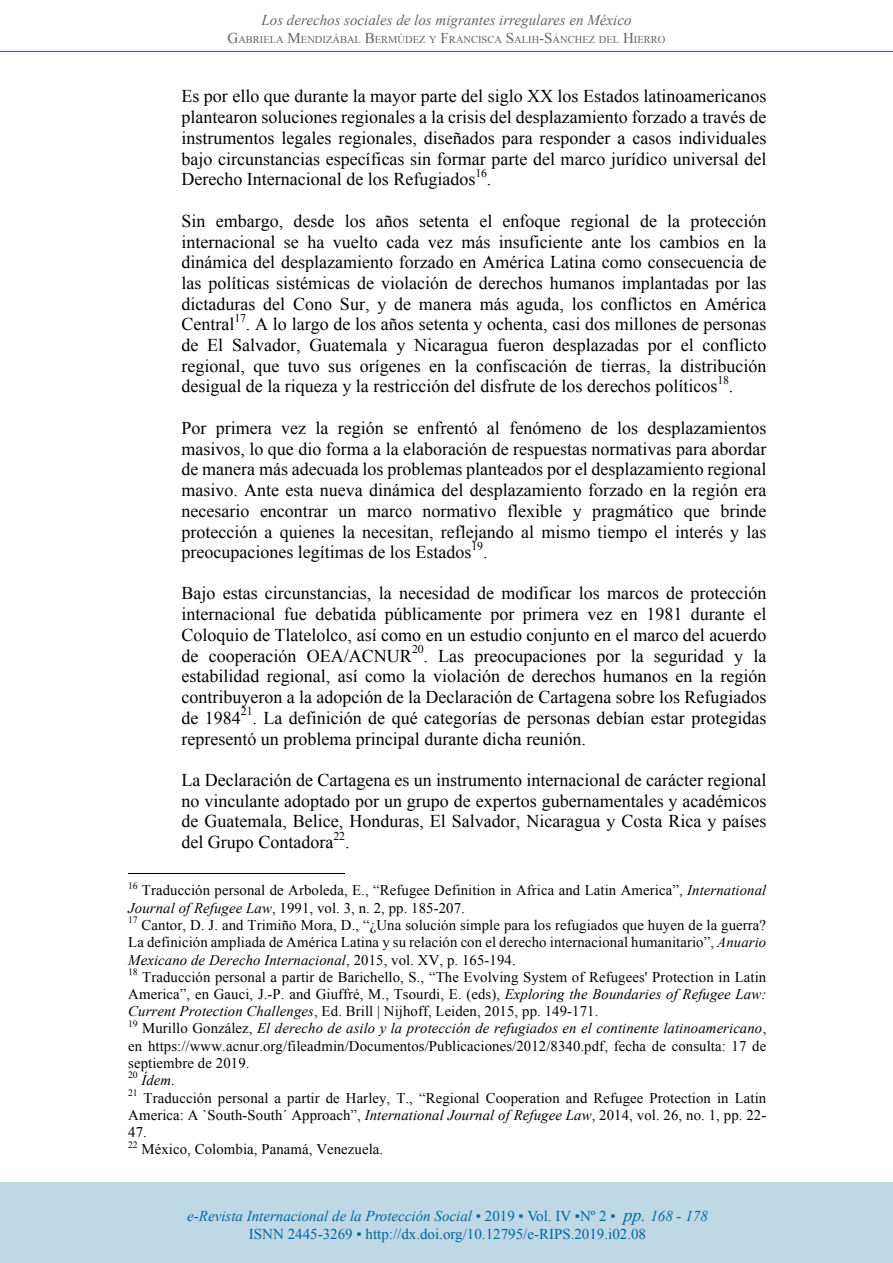
<style>
.page{position:relative;width:893px;height:1263px;background:#fff}
.page>*{position:absolute;margin:0;border:0;box-sizing:border-box;transform-origin:0 0}
.t1{font:18px/20.7px "Times New Roman";color:#000;text-align:justify}
.t2{font:15px/18px "Times New Roman";color:#006599;text-align:center}
.t3{font:italic 15px "Times New Roman";color:#636366}
.t4{font:14.7px/17.2px "Times New Roman";letter-spacing:.01em;color:#000;text-align:justify}
.t5{font:italic 14.7px "Times New Roman";color:#000}
.t6{font:11.85px "Times New Roman";letter-spacing:-.015em;color:#000}
.t7{font:10.5px "Times New Roman";color:#636366}
.t8{font:9.75px "Times New Roman";letter-spacing:-.02em;color:#000}
.s1{font-size:15px}
.s2{font-style:italic}
.s3{font-style:italic;font-size:18px}
</style>
<div class="page">
<hr style="left:128px;top:873px;width:216px;height:1px;background:#000">
<div style="left:0;top:1182px;width:893px;height:81px;background:#bfd8e6"></div>
<hr style="left:0;top:51px;width:893px;height:1px;background:#006599">
<p class="t3" style="left:261px;top:10px;width:371px">Los derechos sociales de los migrantes irregulares en México</p>
<p class="t7" style="left:228px;top:33px;width:439px"><span class="s1">G</span>ABRIELA <span class="s1">M</span>ENDIZÁBAL <span class="s1">B</span>ERMÚDEZ Y <span class="s1">F</span>RANCISCA <span class="s1">S</span> ALIH<span class="s1">-S</span> ÁNCHEZ DEL <span class="s1">H</span>IERRO</p>
<p class="t1" style="left:181px;top:86px;width:587px">Es por ello que durante la mayor parte del siglo XX los Estados latinoamericanos plantearon soluciones regionales a la crisis del desplazamiento forzado a través de instrumentos legales regionales, diseñados para responder a casos individuales bajo circunstancias específicas sin formar parte del marco jurídico universal del Derecho Internacional de los Refugiados</p>
<p class="t6" style="left:475px;top:165px;width:13px">16</p>
<p class="t1" style="left:487px;top:169px;width:6px">.</p>
<p class="t1" style="left:181px;top:210px;width:586px">Sin embargo, desde los años setenta el enfoque regional de la protección internacional se ha vuelto cada vez más insuficiente ante los cambios en la dinámica del desplazamiento forzado en América Latina como consecuencia de las políticas sistémicas de violación de derechos humanos implantadas por las dictaduras del Cono Sur, y de manera más aguda, los conflictos en América Central</p>
<p class="t6" style="left:234px;top:310px;width:13px">17</p>
<p class="t1" style="left:181px;top:314px;width:587px;text-indent:65px">. A lo largo de los años setenta y ochenta, casi dos millones de personas de El Salvador, Guatemala y Nicaragua fueron desplazadas por el conflicto regional, que tuvo sus orígenes en la confiscación de tierras, la distribución desigual de la riqueza y la restricción del disfrute de los derechos políticos</p>
<p class="t6" style="left:717px;top:372px;width:13px">18</p>
<p class="t1" style="left:729px;top:376px;width:6px">.</p>
<p class="t1" style="left:181px;top:417px;width:586px">Por primera vez la región se enfrentó al fenómeno de los desplazamientos masivos, lo que dio forma a la elaboración de respuestas normativas para abordar de manera más adecuada los problemas planteados por el desplazamiento regional masivo. Ante esta nueva dinámica del desplazamiento forzado en la región era necesario encontrar un marco normativo flexible y pragmático que brinde protección a quienes la necesitan, reflejando al mismo tiempo el interés y las preocupaciones legítimas de los Estados</p>
<p class="t6" style="left:471px;top:538px;width:13px">19</p>
<p class="t1" style="left:483px;top:541px;width:6px">.</p>
<p class="t1" style="left:181px;top:583px;width:587px">Bajo estas circunstancias, la necesidad de modificar los marcos de protección internacional fue debatida públicamente por primera vez en 1981 durante el Coloquio de Tlatelolco, así como en un estudio conjunto en el marco del acuerdo de cooperación OEA/ACNUR</p>
<p class="t6" style="left:412px;top:641px;width:13px">20</p>
<p class="t1" style="left:181px;top:645px;width:586px;text-indent:242px">. Las preocupaciones por la seguridad y la estabilidad regional, así como la violación de derechos humanos en la región contribuyeron a la adopción de la Declaración de Cartagena sobre los Refugiados de 1984</p>
<p class="t6" style="left:241px;top:703px;width:13px">21</p>
<p class="t1" style="left:181px;top:707px;width:586px;text-indent:71px">. La definición de qué categorías de personas debían estar protegidas representó un problema principal durante dicha reunión.</p>
<p class="t1" style="left:181px;top:769px;width:586px">La Declaración de Cartagena es un instrumento internacional de carácter regional no vinculante adoptado por un grupo de expertos gubernamentales y académicos de Guatemala, Belice, Honduras, El Salvador, Nicaragua y Costa Rica y países del Grupo Contadora</p>
<p class="t6" style="left:334px;top:828px;width:13px">22</p>
<p class="t1" style="left:345px;top:831px;width:6px">.</p>
<p class="t8" style="left:128px;top:879px;width:11px">16</p>
<p class="t4" style="left:128px;top:882px;width:640px;text-indent:14px">Traducción personal de Arboleda, E., “Refugee Definition in Africa and Latin America”, <span class="s2">International<br>Journal of Refugee Law</span>, 1991, vol. 3, n. 2, pp. 185-207.</p>
<p class="t8" style="left:128px;top:913px;width:11px">17</p>
<p class="t4" style="left:128px;top:916px;width:639px;text-indent:13px">Cantor, D. J. and Trimiño Mora, D., “¿Una solución simple para los refugiados que huyen de la guerra?<br>La definición ampliada de América Latina y su relación con el derecho internacional humanitario”, <span class="s2">Anuario Mexicano de Derecho Internacional</span>, 2015, vol. XV, p. 165-194.</p>
<p class="t8" style="left:128px;top:965px;width:11px">18</p>
<p class="t4" style="left:128px;top:968px;width:639px;text-indent:14px">Traducción personal a partir de Barichello, S., “The Evolving System of Refugees' Protection in Latin America”, en Gauci, J.-P. and Giuffré, M., Tsourdi, E. (eds), <span class="s2">Exploring the Boundaries of Refugee Law:<br>Current Protection Challenges</span>, Ed. Brill | Nijhoff, Leiden, 2015, pp. 149-171.</p>
<p class="t8" style="left:128px;top:1017px;width:11px">19</p>
<p class="t4" style="left:128px;top:1019px;width:640px;text-indent:14px">Murillo González, <span class="s2">El derecho de asilo y la protección de refugiados en el continente latinoamericano</span>, en https://www.acnur.org/fileadmin/Documentos/Publicaciones/2012/8340.pdf, fecha de consulta: 17 de septiembre de 2019.</p>
<p class="t8" style="left:128px;top:1068px;width:11px">20</p>
<p class="t5" style="left:141px;top:1070px;width:35px">Ídem.</p>
<p class="t8" style="left:128px;top:1086px;width:11px">21</p>
<p class="t4" style="left:128px;top:1089px;width:640px;text-indent:15px">Traducción personal a partir de Harley, T., “Regional Cooperation and Refugee Protection in Latin America: A `South-South´ Approach”, <span class="s2">International Journal of Refugee Law</span>, 2014, vol. 26, no. 1, pp. 22- 47.</p>
<p class="t8" style="left:128px;top:1138px;width:11px">22</p>
<p class="t4" style="left:141px;top:1140px;width:243px">México, Colombia, Panamá, Venezuela.</p>
<p class="t2" style="left:187px;top:1206px;width:522px"><span class="s2">e-Revista Internacional de la Protección Social</span> ▪ 2019 ▪ Vol. IV ▪Nº 2 ▪ <span class="s3">pp.</span> <span class="s2">168 - 178<br></span>ISNN 2445-3269 ▪ http://dx.doi.org/10.12795/e-RIPS.2019.i02.08</p>
</div>
